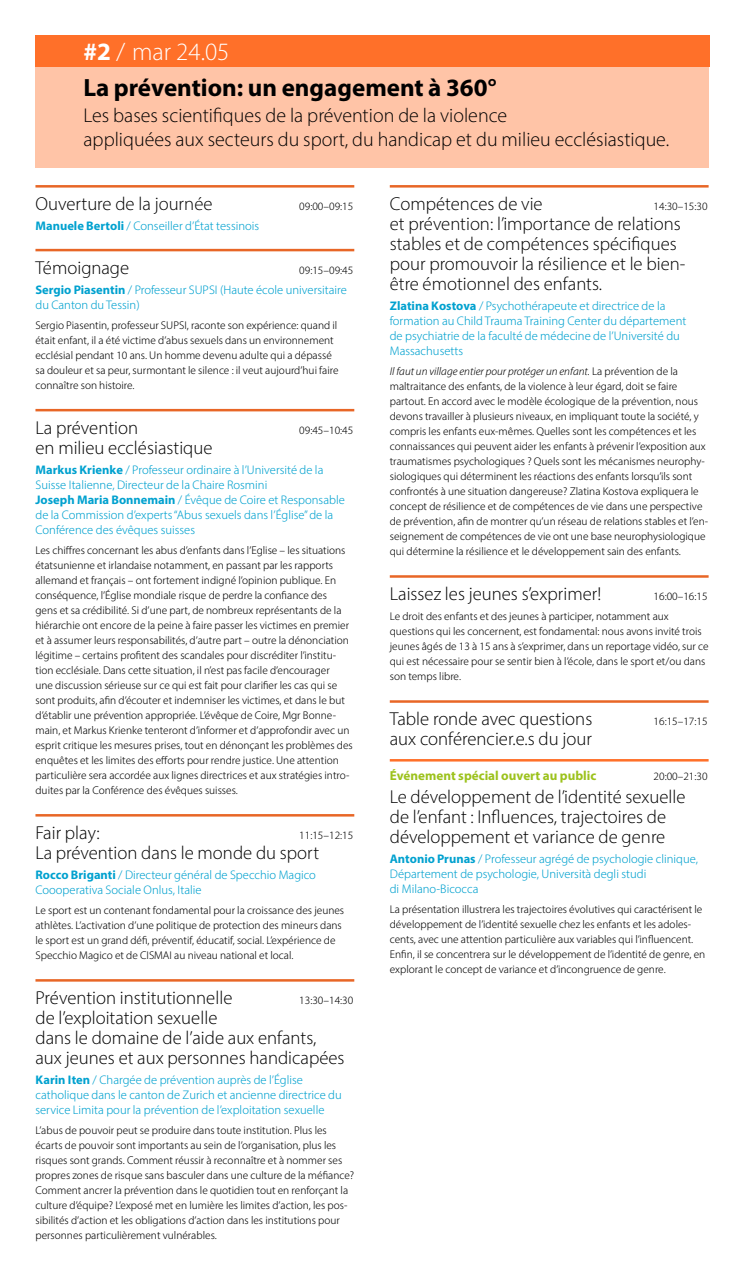
<style>
.page{position:relative;width:745px;height:1269px;background:#fff}
.page>*{position:absolute;margin:0;border:0;box-sizing:border-box;transform-origin:0 0}
.indice_h1{font:25px "Myriad Variable Concept";color:#000}
.indice_h1-2{font:25px "Myriad Variable Concept";color:#fff}
.indice_h2{font:20px/24px "Myriad Variable Concept";color:#000}
.prog_h1_arancio{font:18.75px/20px "Myriad Variable Concept";color:#000}
.prog_h1_giallo{font:18.75px/20px "Myriad Variable Concept";color:#000}
.prog_h1_giallo-2{font:13.12px "Myriad Variable Concept";color:#9cc21c}
.prog_h2_autore{font:12.5px/15px "Myriad Variable Concept";color:#00a1cf}
.prog_abstract{font:11.25px/15px "Myriad Variable Concept";color:#000}
.prog_h1_arancio-2{font:11.25px "Myriad Variable Concept";color:#000}
.prog_h1_giallo-3{font:11.25px "Myriad Variable Concept";color:#000}
.s1{font-style:italic}
</style>
<div class="page">
<hr style="left:35px;top:185px;width:319px;height:3px;background:#e86626">
<hr style="left:35px;top:249px;width:319px;height:2px;background:#e86626">
<hr style="left:35px;top:409px;width:319px;height:2px;background:#e86626">
<hr style="left:35px;top:814px;width:319px;height:2px;background:#e86626">
<hr style="left:35px;top:979px;width:319px;height:2px;background:#e86626">
<hr style="left:389px;top:185px;width:319px;height:3px;background:#e86626">
<hr style="left:389px;top:575px;width:319px;height:3px;background:#e86626">
<hr style="left:389px;top:700px;width:319px;height:3px;background:#e86626">
<hr style="left:389px;top:759px;width:319px;height:2px;background:#ff7029">
<div style="left:35px;top:35px;width:673px;height:133px;background:#ffc4a7"></div>
<div style="left:35px;top:35px;width:674px;height:32px;background:#ff7029"></div>
<p class="indice_h1-2" style="left:83px;top:36px;width:147px">#2 / mar 24.05</p>
<p class="indice_h1" style="left:83px;top:73px;width:414px">La prévention: un engagement à 360°</p>
<p class="indice_h2" style="left:83px;top:103px;width:587px">Les bases scientifiques de la prévention de la violence<br>appliquées aux secteurs du sport, du handicap et du milieu ecclésiastique.</p>
<p class="prog_h1_arancio" style="left:35px;top:194px;width:178px">Ouverture de la journée</p>
<p class="prog_h1_arancio-2" style="left:299px;top:200px;width:56px">09:00–09:15</p>
<p class="prog_h2_autore" style="left:35px;top:218px;width:225px">Manuele Bertoli / Conseiller d’État tessinois</p>
<p class="prog_h1_arancio" style="left:35px;top:257px;width:95px">Témoignage</p>
<p class="prog_h1_arancio-2" style="left:299px;top:263px;width:56px">09:15–09:45</p>
<p class="prog_h2_autore" style="left:35px;top:282px;width:313px">Sergio Piasentin / Professeur SUPSI (Haute école universitaire du Canton du Tessin)</p>
<p class="prog_abstract" style="left:35px;top:317px;width:304px">Sergio Piasentin, professeur SUPSI, raconte son expérience: quand il était enfant, il a été victime d’abus sexuels dans un environnement ecclésial pendant 10 ans. Un homme devenu adulte qui a dépassé sa douleur et sa peur, surmontant le silence : il veut aujourd’hui faire connaître son histoire.</p>
<p class="prog_h1_arancio" style="left:35px;top:417px;width:104px">La prévention</p>
<p class="prog_h1_arancio-2" style="left:299px;top:423px;width:56px">09:45–10:45</p>
<p class="prog_h1_arancio" style="left:35px;top:437px;width:178px">en milieu ecclésiastique</p>
<p class="prog_h2_autore" style="left:35px;top:462px;width:311px">Markus Krienke / Professeur ordinaire à l’Université de la Suisse Italienne, Directeur de la Chaire Rosmini<br>Joseph Maria Bonnemain / Évêque de Coire et Responsable de la Commission d’experts “Abus sexuels dans l’Église” de la Conférence des évêques suisses</p>
<p class="prog_abstract" style="left:35px;top:542px;width:318px">Les chiffres concernant les abus d’enfants dans l’Eglise – les situations étatsunienne et irlandaise notamment, en passant par les rapports allemand et français – ont fortement indigné l’opinion publique. En conséquence, l’Église mondiale risque de perdre la confiance des<br>gens et sa crédibilité. Si d’une part, de nombreux représentants de la hiérarchie ont encore de la peine à faire passer les victimes en premier et à assumer leurs responsabilités, d’autre part – outre la dénonciation légitime – certains profitent des scandales pour discréditer l’institu&shy;tion ecclésiale. Dans cette situation, il n’est pas facile d’encourager<br>une discussion sérieuse sur ce qui est fait pour clarifier les cas qui se sont produits, afin d’écouter et indemniser les victimes, et dans le but d’établir une prévention appropriée. L’évêque de Coire, Mgr Bonne&shy;main, et Markus Krienke tenteront d’informer et d’approfondir avec un esprit critique les mesures prises, tout en dénonçant les problèmes des enquêtes et les limites des efforts pour rendre justice. Une attention particulière sera accordée aux lignes directrices et aux stratégies intro&shy;duites par la Conférence des évêques suisses.</p>
<p class="prog_h1_arancio" style="left:35px;top:822px;width:66px">Fair play:</p>
<p class="prog_h1_arancio-2" style="left:299px;top:828px;width:56px">11:15–12:15</p>
<p class="prog_h1_arancio" style="left:35px;top:842px;width:285px">La prévention dans le monde du sport</p>
<p class="prog_h2_autore" style="left:35px;top:867px;width:282px">Rocco Briganti / Directeur général de Specchio Magico<br>Coooperativa Sociale Onlus, Italie</p>
<p class="prog_abstract" style="left:35px;top:902px;width:310px">Le sport est un contenant fondamental pour la croissance des jeunes athlètes. L’activation d’une politique de protection des mineurs dans le sport est un grand défi, préventif, éducatif, social. L’expérience de Specchio Magico et de CISMAI au niveau national et local.</p>
<p class="prog_h1_arancio" style="left:35px;top:987px;width:198px">Prévention institutionnelle</p>
<p class="prog_h1_arancio-2" style="left:299px;top:993px;width:56px">13:30–14:30</p>
<p class="prog_h1_arancio" style="left:35px;top:1007px;width:310px">de l’exploitation sexuelle<br>dans le domaine de l’aide aux enfants, aux jeunes et aux personnes handicapées</p>
<p class="prog_h2_autore" style="left:35px;top:1072px;width:308px">Karin Iten / Chargée de prévention auprès de l’Église catholique dans le canton de Zurich et ancienne directrice du service Limita pour la prévention de l’exploitation sexuelle</p>
<p class="prog_abstract" style="left:35px;top:1122px;width:320px">L’abus de pouvoir peut se produire dans toute institution. Plus les écarts de pouvoir sont importants au sein de l’organisation, plus les risques sont grands. Comment réussir à reconnaître et à nommer ses propres zones de risque sans basculer dans une culture de la méfiance?<br>Comment ancrer la prévention dans le quotidien tout en renforçant la culture d’équipe? L’exposé met en lumière les limites d’action, les pos&shy;sibilités d’action et les obligations d’action dans les institutions pour personnes particulièrement vulnérables.</p>
<p class="prog_h1_arancio" style="left:389px;top:194px;width:154px">Compétences de vie</p>
<p class="prog_h1_arancio-2" style="left:653px;top:200px;width:56px">14:30–15:30</p>
<p class="prog_h1_arancio" style="left:389px;top:214px;width:297px">et prévention: l’importance de relations stables et de compétences spécifiques pour promouvoir la résilience et le bien&shy;être émotionnel des enfants.</p>
<p class="prog_h2_autore" style="left:389px;top:298px;width:298px">Zlatina Kostova / Psychothérapeute et directrice de la formation au Child Trauma Training Center du département de psychiatrie de la faculté de médecine de l’Université du Massachusetts</p>
<p class="prog_abstract" style="left:389px;top:364px;width:319px"><span class="s1">Il faut un village entier pour protéger un enfant.</span> La prévention de la maltraitance des enfants, de la violence à leur égard, doit se faire partout. En accord avec le modèle écologique de la prévention, nous devons travailler à plusieurs niveaux, en impliquant toute la société, y compris les enfants eux-mêmes. Quelles sont les compétences et les connaissances qui peuvent aider les enfants à prévenir l’exposition aux traumatismes psychologiques ? Quels sont les mécanismes neurophy&shy;siologiques qui déterminent les réactions des enfants lorsqu’ils sont confrontés à une situation dangereuse? Zlatina Kostova expliquera le concept de résilience et de compétences de vie dans une perspective de prévention, afin de montrer qu’un réseau de relations stables et l’en&shy;seignement de compétences de vie ont une base neurophysiologique qui détermine la résilience et le développement sain des enfants.</p>
<p class="prog_h1_arancio" style="left:389px;top:584px;width:213px">Laissez les jeunes s’exprimer!</p>
<p class="prog_h1_arancio-2" style="left:653px;top:590px;width:56px">16:00–16:15</p>
<p class="prog_abstract" style="left:389px;top:609px;width:320px">Le droit des enfants et des jeunes à participer, notamment aux questions qui les concernent, est fondamental: nous avons invité trois jeunes âgés de 13 à 15 ans à s’exprimer, dans un reportage vidéo, sur ce qui est nécessaire pour se sentir bien à l’école, dans le sport et/ou dans son temps libre.</p>
<p class="prog_h1_arancio" style="left:389px;top:709px;width:204px">Table ronde avec questions</p>
<p class="prog_h1_arancio-2" style="left:653px;top:715px;width:56px">16:15–17:15</p>
<p class="prog_h1_arancio" style="left:389px;top:729px;width:203px">aux conférencier.e.s du jour</p>
<p class="prog_h1_giallo-2" style="left:389px;top:768px;width:208px">Événement spécial ouvert au public</p>
<p class="prog_h1_giallo-3" style="left:653px;top:770px;width:56px">20:00–21:30</p>
<p class="prog_h1_giallo" style="left:389px;top:786px;width:297px">Le développement de l’identité sexuelle de l’enfant : Influences, trajectoires de développement et variance de genre</p>
<p class="prog_h2_autore" style="left:389px;top:851px;width:309px">Antonio Prunas / Professeur agrégé de psychologie clinique,<br>Département de psychologie, Università degli studi<br>di Milano-Bicocca</p>
<p class="prog_abstract" style="left:389px;top:901px;width:317px">La présentation illustrera les trajectoires évolutives qui caractérisent le développement de l’identité sexuelle chez les enfants et les adoles&shy;cents, avec une attention particulière aux variables qui l’influencent.<br>Enfin, il se concentrera sur le développement de l’identité de genre, en explorant le concept de variance et d’incongruence de genre.</p>
</div>
